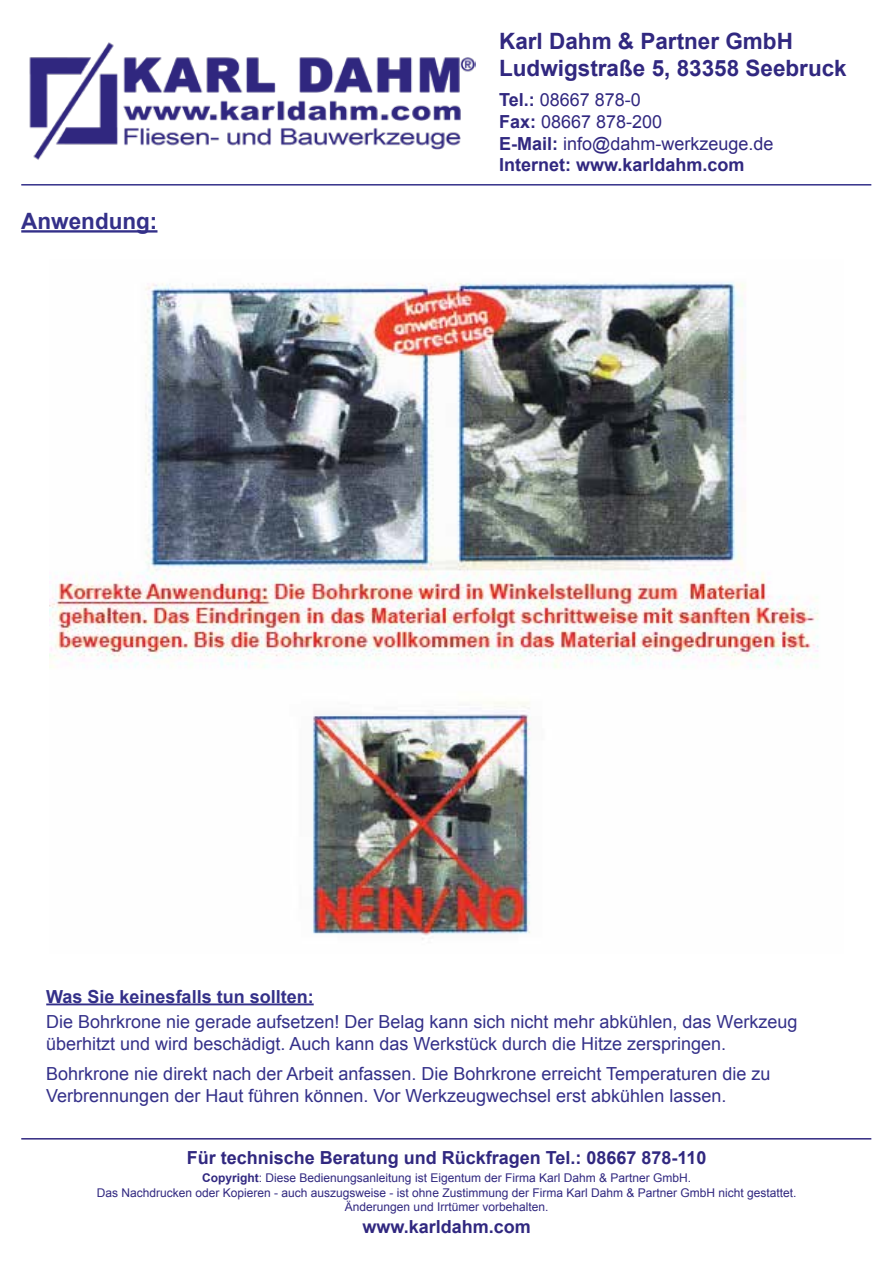
<style>
.page{position:relative;width:893px;height:1263px;background:#fff}
.page>*{position:absolute;margin:0;border:0;box-sizing:border-box;transform-origin:0 0}
.t1{font:700 22.5px/27px "Arial";color:#312880}
.t2{font:700 22.5px "Arial";color:#343089}
.t3{font:18px/21.6px "Arial";color:#343089}
.t4{font:18px/21.6px "Arial";color:#312880}
.t5{font:700 18px "Arial";color:#312880}
.t6{font:700 18px "Arial";color:#343089}
.t7{font:12px/14.4px "Arial";color:#312880;text-align:center}
.s1{font-weight:700}
</style>
<div class="page">
<hr style="left:21px;top:184px;width:850px;height:2px;background:#343089">
<hr style="left:21px;top:230px;width:136px;height:3px;background:#343089">
<hr style="left:21px;top:1138px;width:850px;height:1px;background:#312880">
<img style="left:29px;top:42px;width:446px;height:118px">
<img style="left:50px;top:282px;width:769px;height:658px">
<hr style="left:46px;top:1003px;width:268px;height:2px;background:#343089">
<p class="t2" style="left:21px;top:205px;width:138px">Anwendung:</p>
<p class="t1" style="left:499px;top:28px;width:349px">Karl Dahm &amp; Partner GmbH<br>Ludwigstraße 5, 83358 Seebruck</p>
<p class="t4" style="left:499px;top:89px;width:276px"><span class="s1">Tel.:</span> 08667 878-0<br><span class="s1">Fax:</span> 08667 878-200<br><span class="s1">E-Mail:</span> info@dahm-werkzeuge.de<br><span class="s1">Internet: www.karldahm.com</span></p>
<p class="t6" style="left:46px;top:983px;width:269px">Was Sie keinesfalls tun sollten:</p>
<p class="t3" style="left:46px;top:1011px;width:753px">Die Bohrkrone nie gerade aufsetzen! Der Belag kann sich nicht mehr abkühlen, das Werkzeug überhitzt und wird beschädigt. Auch kann das Werkstück durch die Hitze zerspringen.</p>
<p class="t3" style="left:46px;top:1063px;width:726px">Bohrkrone nie direkt nach der Arbeit anfassen. Die Bohrkrone erreicht Temperaturen die zu<br>Verbrennungen der Haut führen können. Vor Werkzeugwechsel erst abkühlen lassen.</p>
<p class="t5" style="left:187px;top:1145px;width:521px">Für technische Beratung und Rückfragen Tel.: 08667 878-110</p>
<p class="t7" style="left:97px;top:1171px;width:701px"><span class="s1">Copyright</span>: Diese Bedienungsanleitung ist Eigentum der Firma Karl Dahm &amp; Partner GmbH.<br>Das Nachdrucken oder Kopieren - auch auszugsweise - ist ohne Zustimmung der Firma Karl Dahm &amp; Partner GmbH nicht gestattet.<br>Änderungen und Irrtümer vorbehalten.</p>
<p class="t5" style="left:362px;top:1214px;width:170px">www.karldahm.com</p>
</div>
